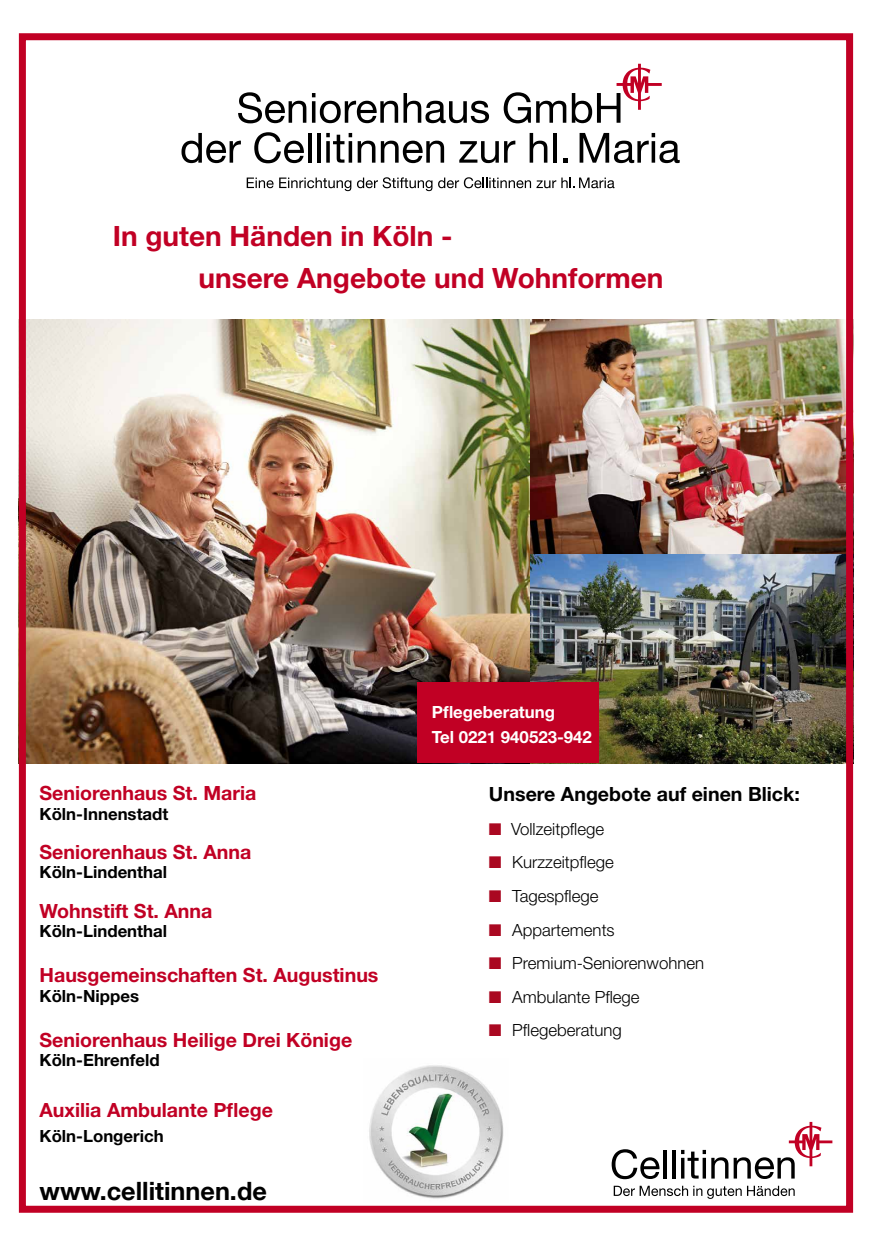
<style>
.page{position:relative;width:872px;height:1246px;background:#fff}
.page>*{position:absolute;margin:0;border:0;box-sizing:border-box;transform-origin:0 0}
.t1{font:700 28.05px/42px "Helvetica Neue";color:#c10024}
.t2{font:700 25.2px "Helvetica Neue LT Com";color:#000}
.t3{font:700 19.65px "Helvetica Neue";color:#c10024}
.t4{font:700 19.65px "Helvetica Neue";color:#000}
.t5{font:300 16.8px "Helvetica Neue";color:#000}
.t6{font:700 16.8px "Helvetica Neue";color:#000}
.t7{font:700 16.8px/25.2px "Helvetica Neue";color:#fff}
.s1{color:#aa0821}
</style>
<div class="page">
<svg style="left:247px;top:178px;width:26px;height:10px"></svg>
<svg style="left:279px;top:178px;width:72px;height:13px"></svg>
<svg style="left:357px;top:177px;width:75px;height:14px"></svg>
<svg style="left:438px;top:177px;width:176px;height:11px"></svg>
<svg style="left:181px;top:133px;width:60px;height:30px"></svg>
<svg style="left:254px;top:132px;width:50px;height:31px"></svg>
<hr style="left:308px;top:133px;width:3px;height:30px;background:#000">
<hr style="left:317px;top:133px;width:3px;height:30px;background:#000">
<svg style="left:326px;top:133px;width:26px;height:30px"></svg>
<svg style="left:348px;top:141px;width:4px;height:22px"></svg>
<svg style="left:358px;top:141px;width:17px;height:22px"></svg>
<svg style="left:381px;top:141px;width:63px;height:22px"></svg>
<svg style="left:459px;top:141px;width:56px;height:22px"></svg>
<svg style="left:529px;top:133px;width:18px;height:30px"></svg>
<hr style="left:553px;top:133px;width:3px;height:30px;background:#000">
<svg style="left:563px;top:158px;width:4px;height:5px"></svg>
<svg style="left:579px;top:133px;width:100px;height:30px"></svg>
<svg style="left:238px;top:92px;width:68px;height:31px"></svg>
<svg style="left:312px;top:93px;width:177px;height:30px"></svg>
<svg style="left:503px;top:92px;width:63px;height:31px"></svg>
<svg style="left:572px;top:64px;width:89px;height:59px"></svg>
<svg style="left:611px;top:1149px;width:48px;height:30px"></svg>
<hr style="left:663px;top:1150px;width:3px;height:28px;background:#000">
<hr style="left:672px;top:1150px;width:3px;height:28px;background:#000">
<svg style="left:681px;top:1122px;width:151px;height:57px"></svg>
<svg style="left:613px;top:1186px;width:128px;height:13px"></svg>
<svg style="left:747px;top:1186px;width:47px;height:10px"></svg>
<img style="left:27px;top:320px;width:818px;height:443px">
<div style="left:19px;top:33px;width:834px;height:1180px;border:7px solid #c10024"></div>
<img style="left:369px;top:1065px;width:135px;height:134px">
<div style="left:418px;top:683px;width:181px;height:80px;background:#c10024"></div>
<h1 class="t1" style="left:198px;top:215px;width:466px;text-indent:-86px">In guten Händen in Köln -<br>unsere Angebote und Wohnformen</h1>
<p class="t3" style="left:40px;top:781px;width:218px">Seniorenhaus St. Maria</p>
<p class="t6" style="left:40px;top:803px;width:130px">Köln-Innenstadt</p>
<p class="t3" style="left:40px;top:840px;width:213px">Seniorenhaus St. Anna</p>
<p class="t6" style="left:40px;top:862px;width:129px">Köln-Lindenthal</p>
<p class="t3" style="left:40px;top:898px;width:174px">Wohnstift St. Anna</p>
<p class="t6" style="left:40px;top:921px;width:129px">Köln-Lindenthal</p>
<p class="t3" style="left:40px;top:963px;width:340px">Hausgemeinschaften St. Augustinus</p>
<p class="t6" style="left:40px;top:985px;width:101px">Köln-Nippes</p>
<p class="t3" style="left:40px;top:1027px;width:314px">Seniorenhaus Heilige Drei Könige</p>
<p class="t6" style="left:40px;top:1050px;width:122px">Köln-Ehrenfeld</p>
<p class="t3" style="left:40px;top:1097px;width:235px">Auxilia Ambulante Pflege</p>
<p class="t6" style="left:40px;top:1125px;width:126px">Köln-Longerich</p>
<p class="t2" style="left:40px;top:1175px;width:229px">www.cellitinnen.de</p>
<p class="t7" style="left:432px;top:699px;width:162px">Pflegeberatung<br>Tel 0221 940523-942</p>
<p class="t4" style="left:489px;top:782px;width:312px">Unsere Angebote auf einen Blick:</p>
<p class="t5" style="left:489px;top:818px;width:117px"><span class="s1">■</span> Vollzeitpflege</p>
<p class="t5" style="left:489px;top:852px;width:126px"><span class="s1">■</span> Kurzzeitpflege</p>
<p class="t5" style="left:489px;top:886px;width:111px"><span class="s1">■</span> Tagespflege</p>
<p class="t5" style="left:489px;top:919px;width:127px"><span class="s1">■</span> Appartements</p>
<p class="t5" style="left:489px;top:953px;width:217px"><span class="s1">■</span> Premium-Seniorenwohnen</p>
<p class="t5" style="left:489px;top:986px;width:152px"><span class="s1">■</span> Ambulante Pflege</p>
<p class="t5" style="left:489px;top:1020px;width:134px"><span class="s1">■</span> Pflegeberatung</p>
</div>
